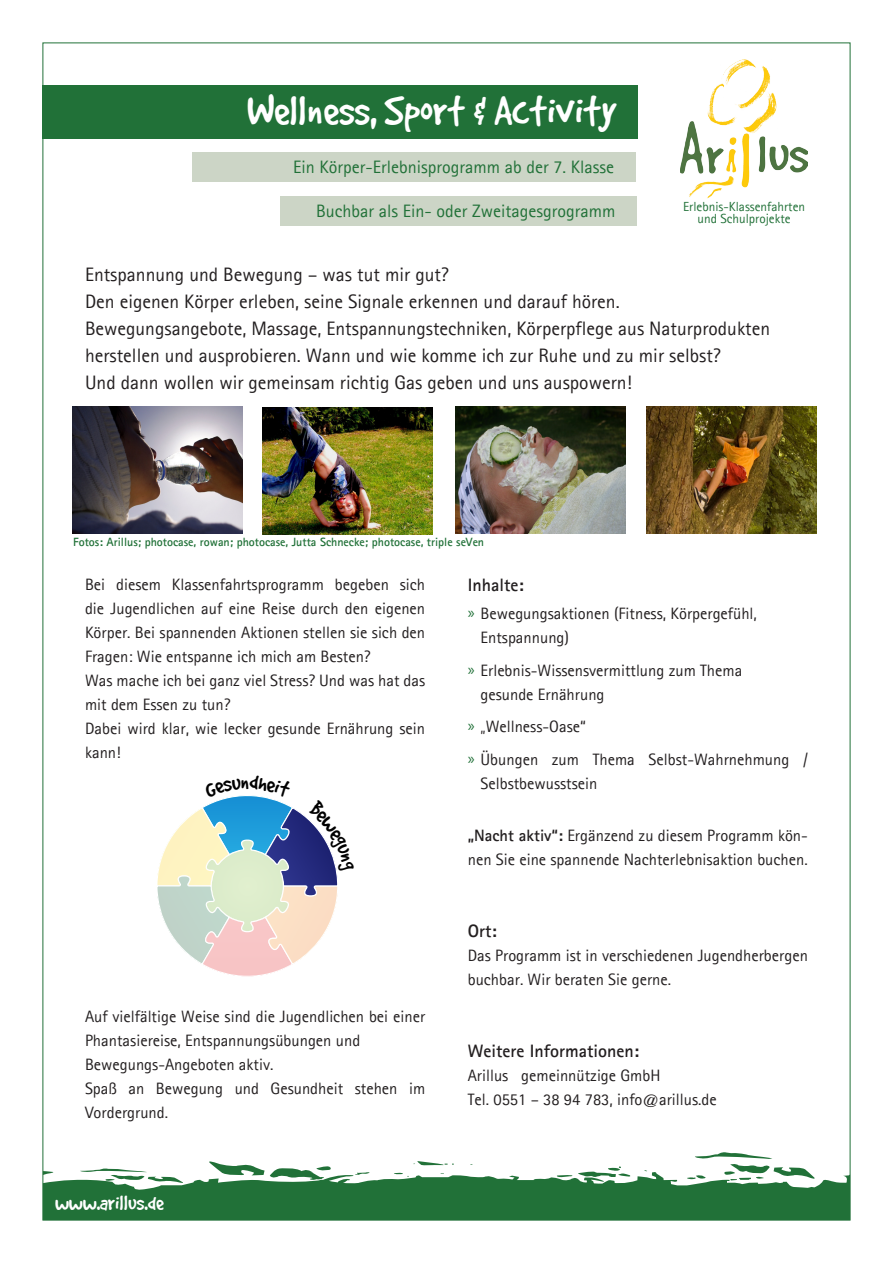
<style>
.page{position:relative;width:893px;height:1263px;background:#fff}
.page>*{position:absolute;margin:0;border:0;box-sizing:border-box;transform-origin:0 0}
.t1{font:45px "Good Dog Plain Arillus";color:#fff}
.t2{font:22.5px "Good Dog Plain Arillus";color:#fff}
.Einleitung{font:19.5px "Agfa Rotis Sans Serif";color:#231f20}
.t3{font:18px "Agfa Rotis Sans Serif";color:#217138}
.Zwischenüberschrift{font:700 18px "Agfa Rotis Sans Serif";color:#231f20}
.Text{font:16.5px/24px "Agfa Rotis Sans Serif";color:#231f20}
.Aufzählung{font:16.5px/24px "Agfa Rotis Sans Serif";color:#231f20}
.Zwischenüberschrift-2{font:16.5px/24px "Agfa Rotis Sans Serif";color:#231f20}
.Text-2{font:13.2px "Agfa Rotis Sans Serif";color:#217138}
.t4{font:700 12px "Agfa Rotis Sans Serif";color:#217138}
.s1{font-family:"Myriad Pro";color:#217138}
.s2{font-weight:700}
</style>
<div class="page">
<svg style="left:43px;top:1152px;width:807px;height:68px;fill:#217138"></svg>
<img style="left:646px;top:406px;width:170px;height:128px">
<img style="left:455px;top:406px;width:170px;height:128px">
<img style="left:263px;top:407px;width:170px;height:128px">
<img style="left:72px;top:406px;width:170px;height:128px">
<div style="left:43px;top:85px;width:595px;height:53px;background:#217138"></div>
<div style="left:192px;top:152px;width:443px;height:30px;background:#ccd5c6"></div>
<div style="left:280px;top:196px;width:357px;height:29px;background:#ccd5c6"></div>
<img style="left:681px;top:60px;width:126px;height:138px">
<svg style="left:157px;top:795px;width:181px;height:182px"></svg>
<p class="t1" style="left:197px;top:81px;width:421px">„„ „ Wellness, Sport &amp; Activity</p>
<p class="t3" style="left:293px;top:156px;width:322px">Ein Körper-Erlebnisprogramm ab der 7. Klasse</p>
<p class="t3" style="left:316px;top:200px;width:301px">Buchbar als Ein- oder Zweitagesgrogramm</p>
<p class="Text-2" style="left:683px;top:199px;width:123px">Erlebnis-Klassenfahrten</p>
<p class="Text-2" style="left:698px;top:211px;width:95px">und Schulprojekte</p>
<p class="Einleitung" style="left:85px;top:263px;width:365px">Entspannung und Bewegung – was tut mir gut?</p>
<p class="Einleitung" style="left:85px;top:290px;width:536px">Den eigenen Körper erleben, seine Signale erkennen und darauf hören.</p>
<p class="Einleitung" style="left:85px;top:317px;width:687px">Bewegungsangebote, Massage, Entspannungstechniken, Körperpflege aus Naturprodukten</p>
<p class="Einleitung" style="left:85px;top:344px;width:637px">herstellen und ausprobieren. Wann und wie komme ich zur Ruhe und zu mir selbst?</p>
<p class="Einleitung" style="left:85px;top:371px;width:548px">Und dann wollen wir gemeinsam richtig Gas geben und uns auspowern!</p>
<p class="t4" style="left:73px;top:534px;width:413px">Fotos: Arillus; photocase, rowan; photocase, Jutta Schnecke; photocase, triple seVen</p>
<p class="Text" style="left:85px;top:572px;width:342px;text-align:justify">Bei diesem Klassenfahrtsprogramm begeben sich die Jugendlichen auf eine Reise durch den eigenen Körper. Bei spannenden Aktionen stellen sie sich den Fragen: Wie entspanne ich mich am Besten?</p>
<p class="Text" style="left:85px;top:668px;width:342px">Was mache ich bei ganz viel Stress? Und was hat das mit dem Essen zu tun?</p>
<p class="Text" style="left:85px;top:716px;width:342px">Dabei wird klar, wie lecker gesunde Ernährung sein kann!</p>
<p class="Text" style="left:85px;top:1004px;width:342px">Auf vielfältige Weise sind die Jugendlichen bei einer<br>Phantasiereise, Entspannungsübungen und</p>
<p class="Text" style="left:85px;top:1052px;width:190px">Bewegungs-Angeboten aktiv.</p>
<p class="Text" style="left:85px;top:1076px;width:342px">Spaß an Bewegung und Gesundheit stehen im<br>Vordergrund.</p>
<p class="t2" style="left:55px;top:1188px;width:110px">www.arillus.de</p>
<p class="Zwischenüberschrift" style="left:468px;top:573px;width:57px">Inhalte:</p>
<p class="Aufzählung" style="left:480px;top:601px;width:278px;text-indent:-13px"><span class="s1">»</span> Bewegungsaktionen (Fitness, Körpergefühl,<br>Entspannung)</p>
<p class="Aufzählung" style="left:480px;top:658px;width:263px;text-indent:-13px"><span class="s1">»</span> Erlebnis-Wissensvermittlung zum Thema gesunde Ernährung</p>
<p class="Aufzählung" style="left:468px;top:714px;width:120px"><span class="s1">»</span> „Wellness-Oase“</p>
<p class="Aufzählung" style="left:480px;top:747px;width:329px;text-indent:-13px"><span class="s1">»</span> Übungen zum Thema Selbst-Wahrnehmung /<br>Selbstbewusstsein</p>
<p class="Text" style="left:468px;top:823px;width:342px"><span class="s2">„Nacht aktiv“:</span> Ergänzend zu diesem Programm kön&shy;nen Sie eine spannende Nachterlebnisaktion buchen.</p>
<p class="Zwischenüberschrift" style="left:468px;top:919px;width:30px">Ort:</p>
<p class="Zwischenüberschrift-2" style="left:468px;top:943px;width:342px">Das Programm ist in verschiedenen Jugendherbergen buchbar. Wir beraten Sie gerne.</p>
<p class="Zwischenüberschrift" style="left:468px;top:1039px;width:173px">Weitere Informationen:</p>
<p class="Text" style="left:468px;top:1063px;width:194px">Arillus gemeinnützige GmbH</p>
<p class="Text" style="left:468px;top:1087px;width:251px">Tel. 0551 – 38 94 783, info@arillus.de</p>
</div>
